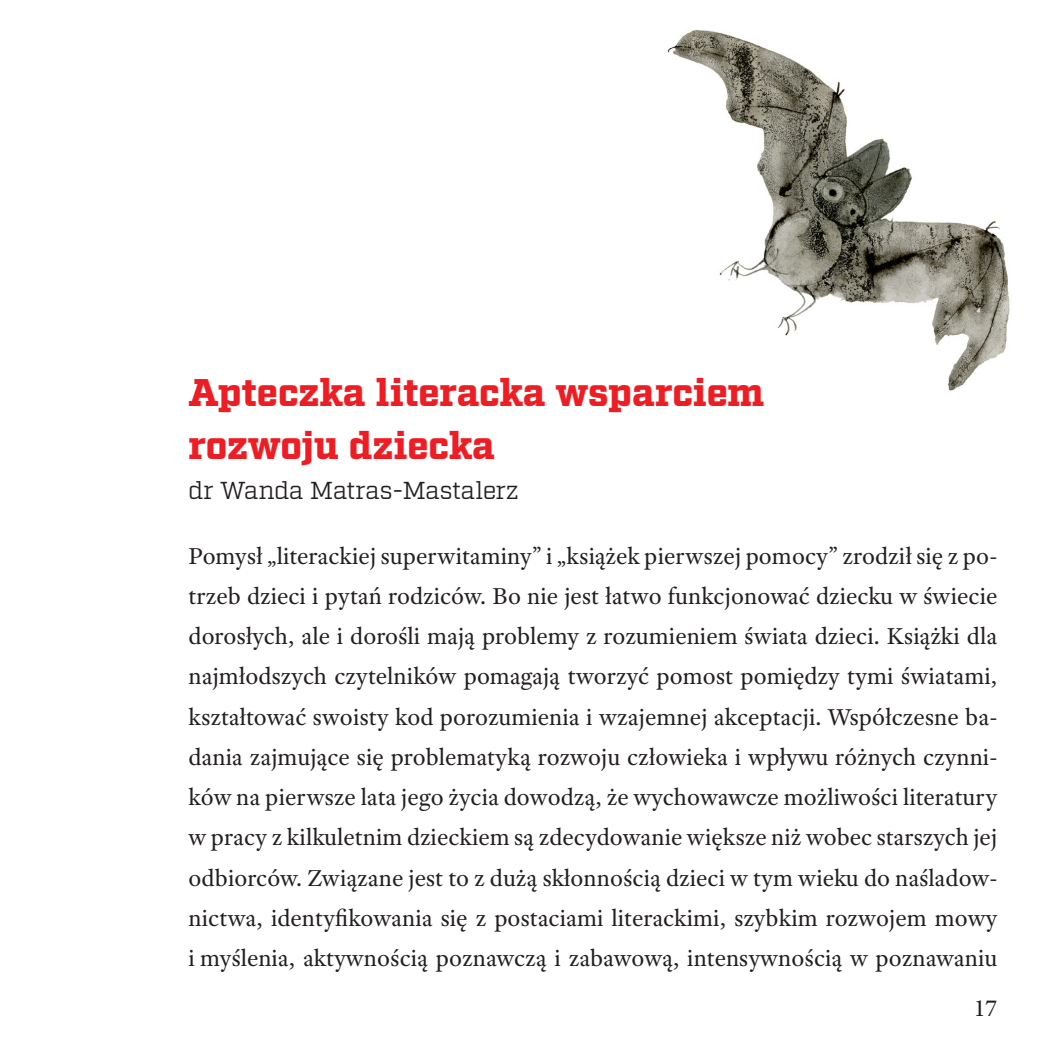
<style>
.page{position:relative;width:1052px;height:1052px;background:#fff}
.page>*{position:absolute;margin:0;border:0;box-sizing:border-box;transform-origin:0 0}
.t1{font:900 38.5px/52.5px "Factoria";letter-spacing:-.01em;color:#ee1d23}
.t2{font:24.5px/40.2px "Adobe Text Pro";color:#231f20;text-align:justify}
.t3{font:24.5px "Factoria";letter-spacing:-.01em;color:#231f20}
</style>
<div class="page">
<img style="left:667px;top:29px;width:343px;height:362px">
<h1 class="t1" style="left:189px;top:368px;width:577px">Apteczka literacka wsparciem rozwoju dziecka</h1>
<p class="t3" style="left:189px;top:476px;width:332px">dr Wanda Matras-Mastalerz</p>
<p class="t2" style="left:189px;top:535px;width:810px">Pomysł „literackiej superwitaminy” i „książek pierwszej pomocy” zrodził się z po&shy;trzeb dzieci i pytań rodziców. Bo nie jest łatwo funkcjonować dziecku w świecie dorosłych, ale i dorośli mają problemy z rozumieniem świata dzieci. Książki dla najmłodszych czytelników pomagają tworzyć pomost pomiędzy tymi światami, kształtować swoisty kod porozumienia i wzajemnej akceptacji. Współczesne ba&shy;dania zajmujące się problematyką rozwoju człowieka i wpływu różnych czynni&shy;ków na pierwsze lata jego życia dowodzą, że wychowawcze możliwości literatury w pracy z kilkuletnim dzieckiem są zdecydowanie większe niż wobec starszych jej odbiorców. Związane jest to z dużą skłonnością dzieci w tym wieku do naśladow&shy;nictwa, identyfikowania się z postaciami literackimi, szybkim rozwojem mowy i myślenia, aktywnością poznawczą i zabawową, intensywnością w poznawaniu</p>
<p class="t2" style="left:973px;top:987px;width:25px">17</p>
</div>
